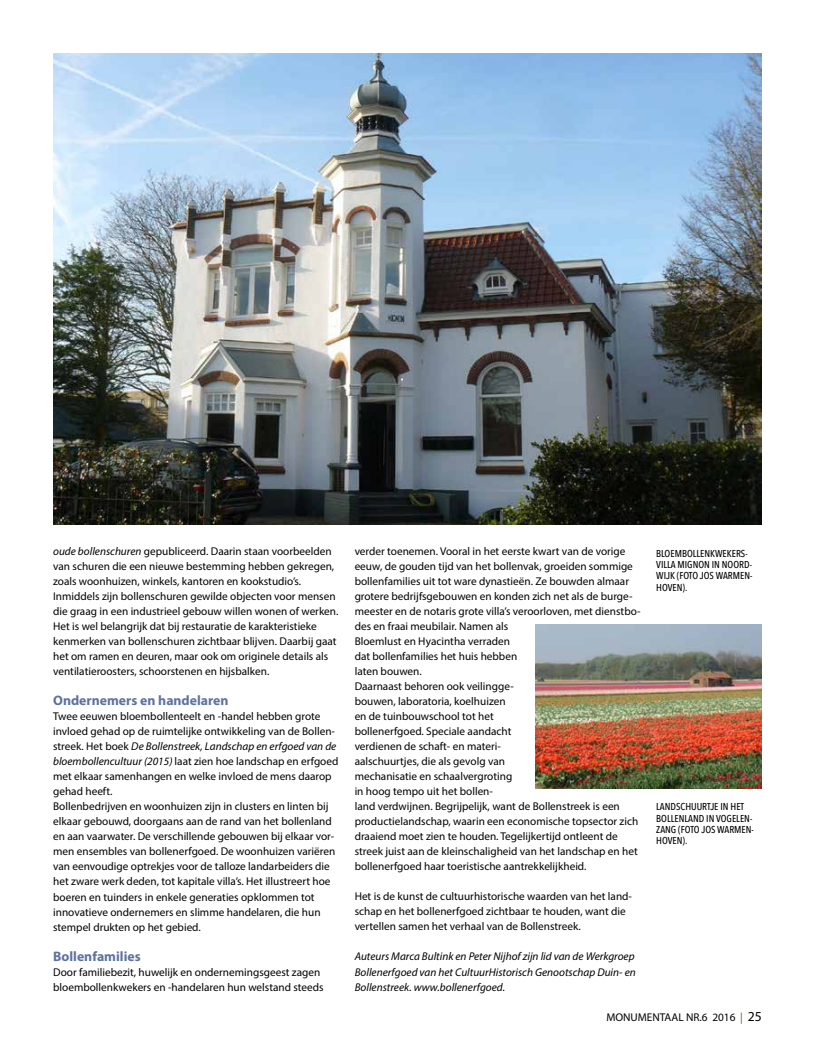
<style>
.page{position:relative;width:815px;height:1053px;background:#fff}
.page>*{position:absolute;margin:0;border:0;box-sizing:border-box;transform-origin:0 0}
.t1{font:700 13.75px "Myriad Pro";color:#5c729f}
.t2{font:11.25px/15px "Myriad Pro";color:#000}
.t3{font:italic 11.25px/15px "Myriad Pro";color:#000;text-align:justify}
.t4{font:500 10px/11.2px "Avenir Next Condensed";color:#000}
.s1{font-style:italic}
.s2{color:#6e5a2e}
.s3{font-size:13.75px}
</style>
<div class="page">
<img style="left:53px;top:53px;width:709px;height:471px">
<img style="left:536px;top:624px;width:226px;height:164px">
<p class="t2" style="left:53px;top:544px;width:287px"><span class="s1">oude bollenschuren</span> gepubliceerd. Daarin staan voorbeelden van schuren die een nieuwe bestemming hebben gekregen, zoals woonhuizen, winkels, kantoren en kookstudio’s.<br>Inmiddels zijn bollenschuren gewilde objecten voor mensen die graag in een industrieel gebouw willen wonen of werken.<br>Het is wel belangrijk dat bij restauratie de karakteristieke kenmerken van bollenschuren zichtbaar blijven. Daarbij gaat het om ramen en deuren, maar ook om originele details als ventilatieroosters, schoorstenen en hijsbalken.</p>
<p class="t1" style="left:53px;top:691px;width:177px">Ondernemers en handelaren</p>
<p class="t2" style="left:53px;top:709px;width:287px">Twee eeuwen bloembollenteelt en -handel hebben grote invloed gehad op de ruimtelijke ontwikkeling van de Bollen&shy;streek. Het boek <span class="s1">De Bollenstreek, Landschap en erfgoed van de bloembollencultuur (2015)</span> laat zien hoe landschap en erfgoed met elkaar samenhangen en welke invloed de mens daarop gehad heeft.<br>Bollenbedrijven en woonhuizen zijn in clusters en linten bij elkaar gebouwd, doorgaans aan de rand van het bollenland en aan vaarwater. De verschillende gebouwen bij elkaar vor&shy;men ensembles van bollenerfgoed. De woonhuizen variëren van eenvoudige optrekjes voor de talloze landarbeiders die het zware werk deden, tot kapitale villa’s. Het illustreert hoe boeren en tuinders in enkele generaties opklommen tot innovatieve ondernemers en slimme handelaren, die hun stempel drukten op het gebied.</p>
<p class="t1" style="left:53px;top:946px;width:89px">Bollenfamilies</p>
<p class="t2" style="left:53px;top:964px;width:272px">Door familiebezit, huwelijk en ondernemingsgeest zagen bloembollenkwekers en -handelaren hun welstand steeds</p>
<p class="t2" style="left:355px;top:544px;width:287px">verder toenemen. Vooral in het eerste kwart van de vorige eeuw, de gouden tijd van het bollenvak, groeiden sommige bollenfamilies uit tot ware dynastieën. Ze bouwden almaar grotere bedrijfsgebouwen en konden zich net als de burge&shy;meester en de notaris grote villa’s veroorloven, met dienstbo&shy;des en fraai meubilair. Namen als<br>Bloemlust en Hyacintha verraden<br>dat bollenfamilies het huis hebben<br>laten bouwen.<br>Daarnaast behoren ook veilingge-<br>bouwen, laboratoria, koelhuizen<br>en de tuinbouwschool tot het<br>bollenerfgoed. Speciale aandacht<br>verdienen de schaft- en materi-<br>aalschuurtjes, die als gevolg van<br>mechanisatie en schaalvergroting<br>in hoog tempo uit het bollen-<br>land verdwijnen. Begrijpelijk, want de Bollenstreek is een productielandschap, waarin een economische topsector zich draaiend moet zien te houden. Tegelijkertijd ontleent de streek juist aan de kleinschaligheid van het landschap en het bollenerfgoed haar toeristische aantrekkelijkheid.</p>
<p class="t2" style="left:355px;top:888px;width:279px">Het is de kunst de cultuurhistorische waarden van het land&shy;schap en het bollenerfgoed zichtbaar te houden, want die vertellen samen het verhaal van de Bollenstreek.</p>
<p class="t3" style="left:355px;top:948px;width:283px">Auteurs Marca Bultink en Peter Nijhof zijn lid van de Werkgroep Bollenerfgoed van het CultuurHistorisch Genootschap Duin- en Bollenstreek. www.bollenerfgoed.</p>
<p class="t4" style="left:656px;top:547px;width:98px">BLOEMBOLLENKWEKERS-<br>VILLA MIGNON IN NOORD-<br>WIJK (FOTO JOS WARMEN-<br>HOVEN).</p>
<p class="t4" style="left:656px;top:801px;width:99px">LANDSCHUURTJE IN HET<br>BOLLENLAND IN VOGELEN-<br>ZANG (FOTO JOS WARMEN-<br>HOVEN).</p>
<p class="t2" style="left:606px;top:1009px;width:157px">MONUMENTAAL NR.6 2016 <span class="s2">|</span> <span class="s3">25</span></p>
</div>
